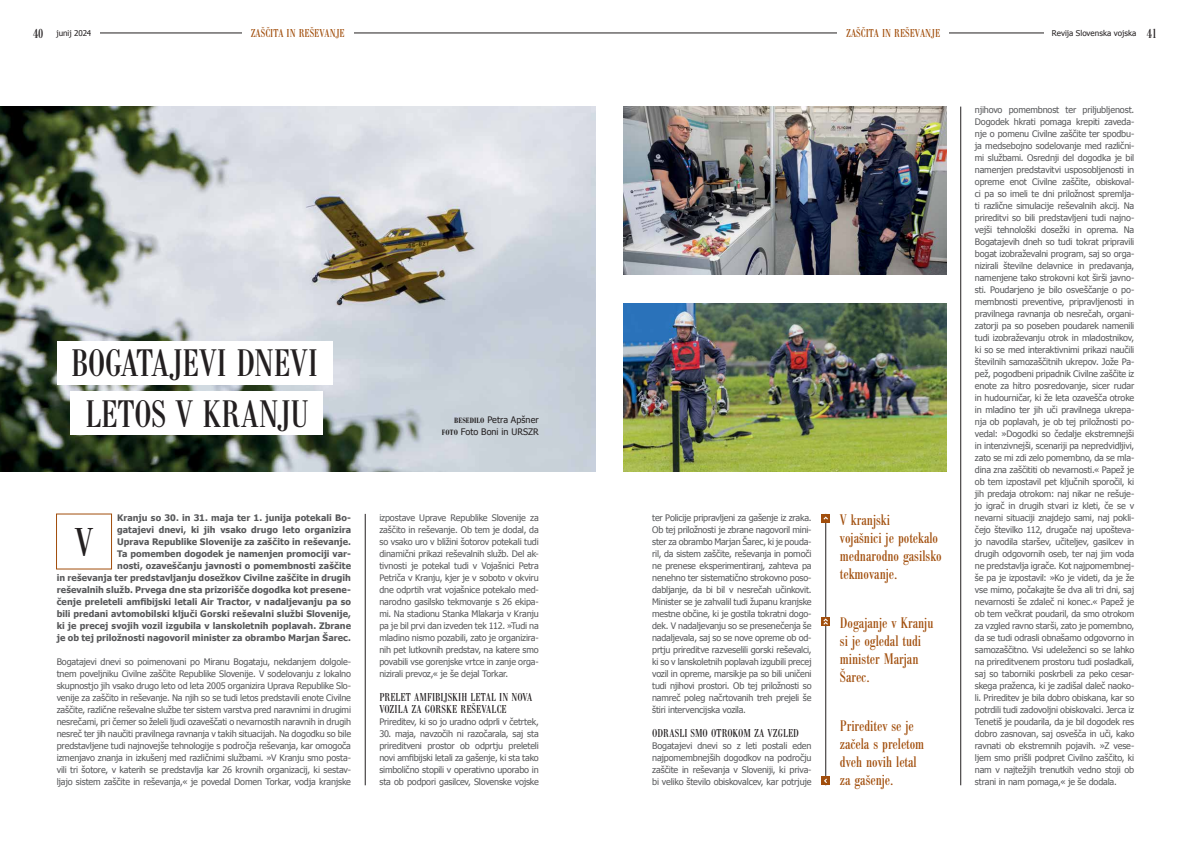
<style>
.page{position:relative;width:1191px;height:842px;background:#fff}
.page>*{position:absolute;margin:0;border:0;box-sizing:border-box;transform-origin:0 0}
.t1{font:condensed 42px "Bodoni Ant TEE";color:#231f20}
.t2{font:condensed 40px/50.3px "Bodoni Ant TEE";letter-spacing:-.01em;color:#231f20;text-align:center}
.t3{font:condensed 16px/18px "Bodoni Ant TEE";color:#a14e0c}
.t4{font:condensed 12px/12px "Bodoni Ant TEE";letter-spacing:.005em;color:#231f20}
.t5{font:condensed 12px "Bodoni Ant TEE";color:#a14e0c}
.t6{font:9px/12px "Tahoma";letter-spacing:-.02em;color:#58595b;text-align:justify}
.t7{font:700 9px/12px "Tahoma";letter-spacing:.005em;color:#58595b;text-align:right}
.t8{font:9px/12px "Tahoma";letter-spacing:.005em;color:#231f20;text-align:right}
.t9{font:8px "Tahoma";color:#231f20}
.s1{font-family:"Bodoni Ant TEE";font-stretch:condensed;font-size:14px}
.s2{font-family:"Bodoni Ant TEE";font-weight:600;font-stretch:condensed;font-size:8px}
</style>
<div class="page">
<hr style="left:14px;top:33px;width:1030px;height:1px;background:#231f20">
<div style="left:0;top:21px;width:99px;height:23px;background:#fff"></div>
<div style="left:242px;top:23px;width:111px;height:20px;background:#fff"></div>
<div style="left:837px;top:23px;width:111px;height:20px;background:#fff"></div>
<img style="left:0;top:107px;width:595px;height:364px">
<div style="left:56px;top:514px;width:56px;height:55px;border:1px solid #a14e0c"></div>
<img style="left:624px;top:107px;width:322px;height:168px">
<img style="left:624px;top:303px;width:322px;height:168px">
<div style="left:57px;top:341px;width:275px;height:44px;background:#fff"></div>
<div style="left:71px;top:392px;width:252px;height:43px;background:#fff"></div>
<hr style="left:365px;top:514px;width:1px;height:271px;background:#231f20">
<hr style="left:825px;top:514px;width:1px;height:271px;background:#231f20">
<hr style="left:960px;top:107px;width:1px;height:678px;background:#231f20">
<div style="left:821px;top:514px;width:9px;height:9px;background:#a14e0c"></div>
<svg style="left:823px;top:516px;width:5px;height:4px"></svg>
<svg style="left:821px;top:776px;width:9px;height:9px"></svg>
<div style="left:821px;top:617px;width:9px;height:9px;background:#a14e0c"></div>
<svg style="left:823px;top:618px;width:5px;height:7px"></svg>
<p class="t9" style="left:33px;top:28px;width:60px"><span class="s1">40</span> junij 2024</p>
<h3 class="t5" style="left:251px;top:27px;width:95px">ZAŠČITA IN REŠEVANJE</h3>
<h3 class="t5" style="left:846px;top:27px;width:95px">ZAŠČITA IN REŠEVANJE</h3>
<p class="t9" style="left:1052px;top:28px;width:107px">Revija Slovenska vojska <span class="s1">41</span></p>
<h2 class="t2" style="left:71px;top:339px;width:249px">BOGATAJEVI DNEVI<br>LETOS V KRANJU</h2>
<p class="t8" style="left:442px;top:414px;width:98px"><span class="s2">BESEDILO</span> Petra Apšner<br><span class="s2">FOTO</span> Foto Boni in URSZR</p>
<p class="t7" style="left:57px;top:511px;width:296px">Kranju so 30. in 31. maja ter 1. junija potekali Bo-<br>gatajevi dnevi, ki jih vsako drugo leto organizira<br>Uprava Republike Slovenije za zaščito in reševanje.<br>Ta pomemben dogodek je namenjen promociji var-<br>nosti, ozaveščanju javnosti o pomembnosti zaščite<br>in reševanja ter predstavljanju dosežkov Civilne zaščite in drugih reševalnih služb. Prvega dne sta prizorišče dogodka kot presene&shy;čenje preleteli amfibijski letali Air Tractor, v nadaljevanju pa so bili predani avtomobilski ključi Gorski reševalni službi Slovenije, ki je precej svojih vozil izgubila v lanskoletnih poplavah. Zbrane je ob tej priložnosti nagovoril minister za obrambo Marjan Šarec.</p>
<p class="t6" style="left:57px;top:655px;width:296px">Bogatajevi dnevi so poimenovani po Miranu Bogataju, nekdanjem dolgole&shy;tnem poveljniku Civilne zaščite Republike Slovenije. V sodelovanju z lokalno skupnostjo jih vsako drugo leto od leta 2005 organizira Uprava Republike Slo&shy;venije za zaščito in reševanje. Na njih so se tudi letos predstavili enote Civilne zaščite, različne reševalne službe ter sistem varstva pred naravnimi in drugimi nesrečami, pri čemer so želeli ljudi ozaveščati o nevarnostih naravnih in drugih nesreč ter jih naučiti pravilnega ravnanja v takih situacijah. Na dogodku so bile predstavljene tudi najnovejše tehnologije s področja reševanja, kar omogoča izmenjavo znanja in izkušenj med različnimi službami. »V Kranju smo posta&shy;vili tri šotore, v katerih se predstavlja kar 26 krovnih organizacij, ki sestav&shy;ljajo sistem zaščite in reševanja,« je povedal Domen Torkar, vodja kranjske</p>
<h1 class="t1" style="left:75px;top:519px;width:20px">V</h1>
<p class="t6" style="left:379px;top:512px;width:161px">izpostave Uprave Republike Slovenije za zaščito in reševanje. Ob tem je dodal, da so vsako uro v bližini šotorov potekali tudi dinamični prikazi reševalnih služb. Del ak&shy;tivnosti je potekal tudi v Vojašnici Petra Petriča v Kranju, kjer je v soboto v okviru dne odprtih vrat vojašnice potekalo med&shy;narodno gasilsko tekmovanje s 26 ekipa&shy;mi. Na stadionu Stanka Mlakarja v Kranju pa je bil prvi dan izveden tek 112. »Tudi na mladino nismo pozabili, zato je organizira&shy;nih pet lutkovnih predstav, na katere smo povabili vse gorenjske vrtce in zanje orga&shy;nizirali prevoz,« je še dejal Torkar.</p>
<h3 class="t4" style="left:379px;top:692px;width:154px">PRELET AMFIBIJSKIH LETAL IN NOVA<br>VOZILA ZA GORSKE REŠEVALCE</h3>
<p class="t6" style="left:379px;top:716px;width:161px">Prireditev, ki so jo uradno odprli v četrtek,</p>
<p class="t6" style="left:379px;top:728px;width:161px">30. maja, navzočih ni razočarala, saj sta prireditveni prostor ob odprtju preleteli novi amfibijski letali za gašenje, ki sta tako simbolično stopili v operativno uporabo in sta ob podpori gasilcev, Slovenske vojske</p>
<p class="t6" style="left:652px;top:512px;width:161px">ter Policije pripravljeni za gašenje iz zraka.<br>Ob tej priložnosti je zbrane nagovoril mini&shy;ster za obrambo Marjan Šarec, ki je pouda&shy;ril, da sistem zaščite, reševanja in pomoči ne prenese eksperimentiranj, zahteva pa nenehno ter sistematično strokovno poso&shy;dabljanje, da bi bil v nesrečah učinkovit.<br>Minister se je zahvalil tudi županu kranjske mestne občine, ki je gostila tokratni dogo&shy;dek. V nadaljevanju so se presenečenja še nadaljevala, saj so se nove opreme ob od&shy;prtju prireditve razveselili gorski reševalci, ki so v lanskoletnih poplavah izgubili precej vozil in opreme, marsikje pa so bili uničeni tudi njihovi prostori. Ob tej priložnosti so namreč poleg načrtovanih treh prejeli še štiri intervencijska vozila.</p>
<h3 class="t4" style="left:652px;top:728px;width:148px">ODRASLI SMO OTROKOM ZA VZGLED</h3>
<p class="t6" style="left:652px;top:740px;width:161px">Bogatajevi dnevi so z leti postali eden najpomembnejših dogodkov na področju zaščite in reševanja v Sloveniji, ki priva&shy;bi veliko število obiskovalcev, kar potrjuje</p>
<h3 class="t3" style="left:840px;top:511px;width:103px">V kranjski<br>vojašnici je potekalo mednarodno gasilsko tekmovanje.</h3>
<h3 class="t3" style="left:840px;top:614px;width:95px">Dogajanje v Kranju si je ogledal tudi minister Marjan<br>Šarec.</h3>
<h3 class="t3" style="left:840px;top:717px;width:86px">Prireditev se je začela s preletom dveh novih letal za gašenje.</h3>
<p class="t6" style="left:975px;top:104px;width:161px">njihovo pomembnost ter priljubljenost.<br>Dogodek hkrati pomaga krepiti zaveda&shy;nje o pomenu Civilne zaščite ter spodbu&shy;ja medsebojno sodelovanje med različni&shy;mi službami. Osrednji del dogodka je bil namenjen predstavitvi usposobljenosti in opreme enot Civilne zaščite, obiskoval&shy;ci pa so imeli te dni priložnost spremlja&shy;ti različne simulacije reševalnih akcij. Na prireditvi so bili predstavljeni tudi najno&shy;vejši tehnološki dosežki in oprema. Na Bogatajevih dneh so tudi tokrat pripravili bogat izobraževalni program, saj so orga&shy;nizirali številne delavnice in predavanja, namenjene tako strokovni kot širši javno&shy;sti. Poudarjeno je bilo osveščanje o po&shy;membnosti preventive, pripravljenosti in pravilnega ravnanja ob nesrečah, organi&shy;zatorji pa so poseben poudarek namenili tudi izobraževanju otrok in mladostnikov, ki so se med interaktivnimi prikazi naučili številnih samozaščitnih ukrepov. Jože Pa&shy;pež, pogodbeni pripadnik Civilne zaščite iz enote za hitro posredovanje, sicer rudar in hudourničar, ki že leta ozavešča otroke in mladino ter jih uči pravilnega ukrepa&shy;nja ob poplavah, je ob tej priložnosti po&shy;vedal: »Dogodki so čedalje ekstremnejši in intenzivnejši, scenariji pa nepredvidljivi, zato se mi zdi zelo pomembno, da se mla&shy;dina zna zaščititi ob nevarnosti.« Papež je ob tem izpostavil pet ključnih sporočil, ki jih predaja otrokom: naj nikar ne rešuje&shy;jo igrač in drugih stvari iz kleti, če se v nevarni situaciji znajdejo sami, naj pokli&shy;čejo številko 112, drugače naj upošteva&shy;jo navodila staršev, učiteljev, gasilcev in drugih odgovornih oseb, ter naj jim voda ne predstavlja igrače. Kot najpomembnej&shy;še pa je izpostavil: »Ko je videti, da je že vse mimo, počakajte še dva ali tri dni, saj nevarnosti še zdaleč ni konec.« Papež je ob tem večkrat poudaril, da smo otrokom za vzgled ravno starši, zato je pomembno, da se tudi odrasli obnašamo odgovorno in samozaščitno. Vsi udeleženci so se lahko na prireditvenem prostoru tudi posladkali, saj so taborniki poskrbeli za peko cesar&shy;skega praženca, ki je zadišal daleč naoko&shy;li. Prireditev je bila dobro obiskana, kar so potrdili tudi zadovoljni obiskovalci. Jerca iz Tenetiš je poudarila, da je bil dogodek res dobro zasnovan, saj osvešča in uči, kako ravnati ob ekstremnih pojavih. »Z vese&shy;ljem smo prišli podpret Civilno zaščito, ki nam v najtežjih trenutkih vedno stoji ob strani in nam pomaga,« je še dodala.</p>
</div>
